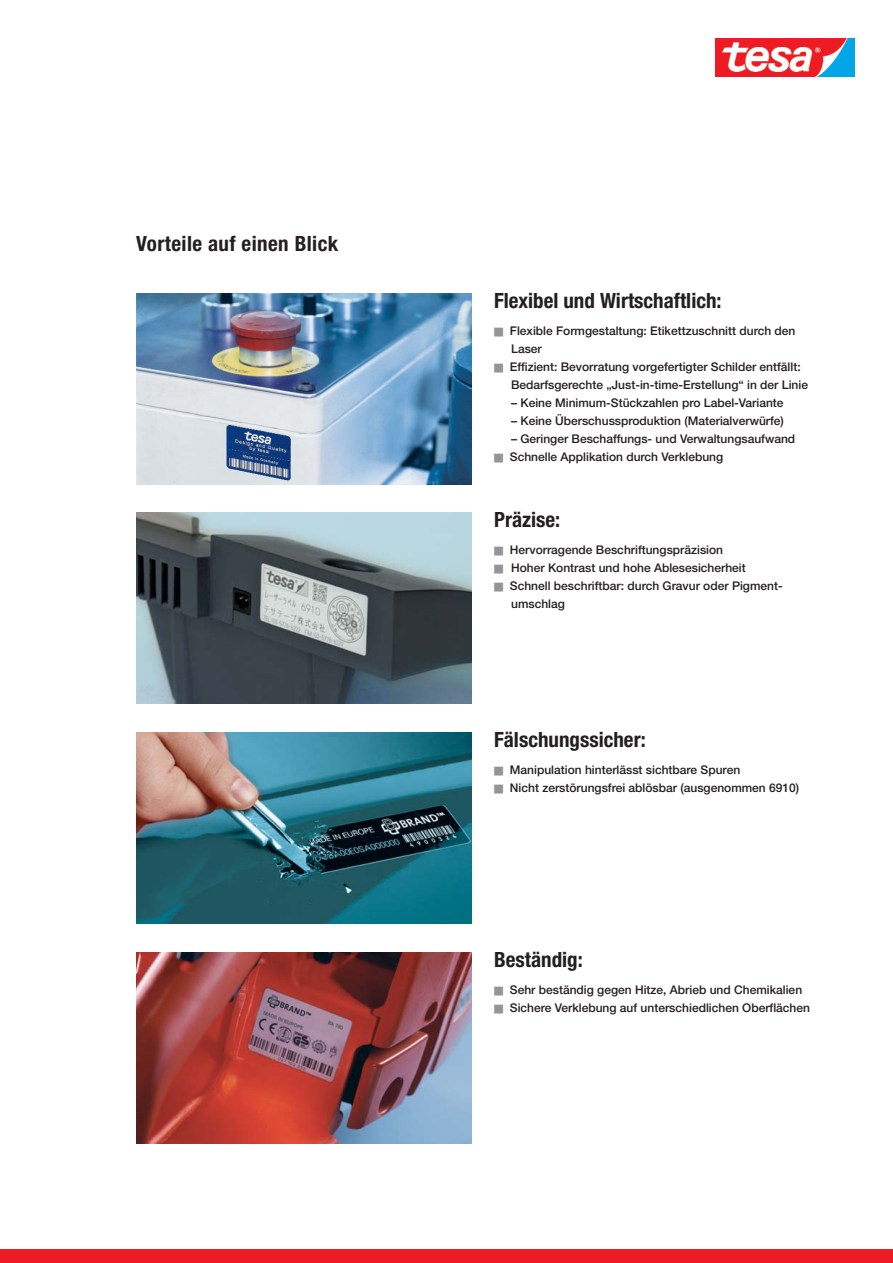
<style>
.page{position:relative;width:893px;height:1263px;background:#fff}
.page>*{position:absolute;margin:0;border:0;box-sizing:border-box;transform-origin:0 0}
.t1{font:700 condensed 21px "Helvetica Neue";color:#231f20}
.t2{font:700 condensed 21px "Helvetica Neue";letter-spacing:.02em;color:#231f20}
.t3{font:500 12px/18px "Helvetica Neue";color:#231f20}
.s1{color:#939598}
</style>
<div class="page">
<img style="left:715px;top:38px;width:140px;height:39px">
<img style="left:136px;top:293px;width:335px;height:192px">
<img style="left:136px;top:732px;width:335px;height:191px">
<img style="left:136px;top:512px;width:335px;height:192px">
<img style="left:136px;top:952px;width:335px;height:192px">
<div style="left:0;top:1249px;width:893px;height:14px;background:#ed1c24"></div>
<h1 class="t2" style="left:136px;top:236px;width:204px">Vorteile auf einen Blick</h1>
<h1 class="t1" style="left:494px;top:293px;width:229px">Flexibel und Wirtschaftlich:</h1>
<p class="t3" style="left:511px;top:323px;width:286px;text-indent:-17px"><span class="s1">■</span> Flexible Formgestaltung: Etikettzuschnitt durch den<br>Laser</p>
<p class="t3" style="left:511px;top:359px;width:298px;text-indent:-17px"><span class="s1">■</span> Effizient: Bevorratung vorgefertigter Schilder entfällt:<br>Bedarfsgerechte „Just-in-time-Erstellung“ in der Linie</p>
<p class="t3" style="left:511px;top:395px;width:274px">– Keine Minimum-Stückzahlen pro Label-Variante</p>
<p class="t3" style="left:511px;top:413px;width:274px">– Keine Überschussproduktion (Materialverwürfe)</p>
<p class="t3" style="left:511px;top:431px;width:286px">– Geringer Beschaffungs- und Verwaltungsaufwand</p>
<p class="t3" style="left:494px;top:449px;width:231px"><span class="s1">■</span> Schnelle Applikation durch Verklebung</p>
<h1 class="t1" style="left:494px;top:512px;width:68px">Präzise:</h1>
<p class="t3" style="left:494px;top:542px;width:230px"><span class="s1">■</span> Hervorragende Beschriftungspräzision</p>
<p class="t3" style="left:494px;top:560px;width:253px"><span class="s1">■</span> Hoher Kontrast und hohe Ablesesicherheit</p>
<p class="t3" style="left:511px;top:578px;width:273px;text-indent:-17px"><span class="s1">■</span> Schnell beschriftbar: durch Gravur oder Pigment - umschlag</p>
<h1 class="t1" style="left:494px;top:732px;width:153px">Fälschungssicher:</h1>
<p class="t3" style="left:494px;top:762px;width:248px"><span class="s1">■</span> Manipulation hinterlässt sichtbare Spuren</p>
<p class="t3" style="left:494px;top:780px;width:306px"><span class="s1">■</span> Nicht zerstörungsfrei ablösbar (ausgenommen 6910)</p>
<h1 class="t1" style="left:494px;top:952px;width:90px">Beständig:</h1>
<p class="t3" style="left:494px;top:982px;width:310px"><span class="s1">■</span> Sehr beständig gegen Hitze, Abrieb und Chemikalien</p>
<p class="t3" style="left:494px;top:1000px;width:317px"><span class="s1">■</span> Sichere Verklebung auf unterschiedlichen Oberflächen</p>
</div>
